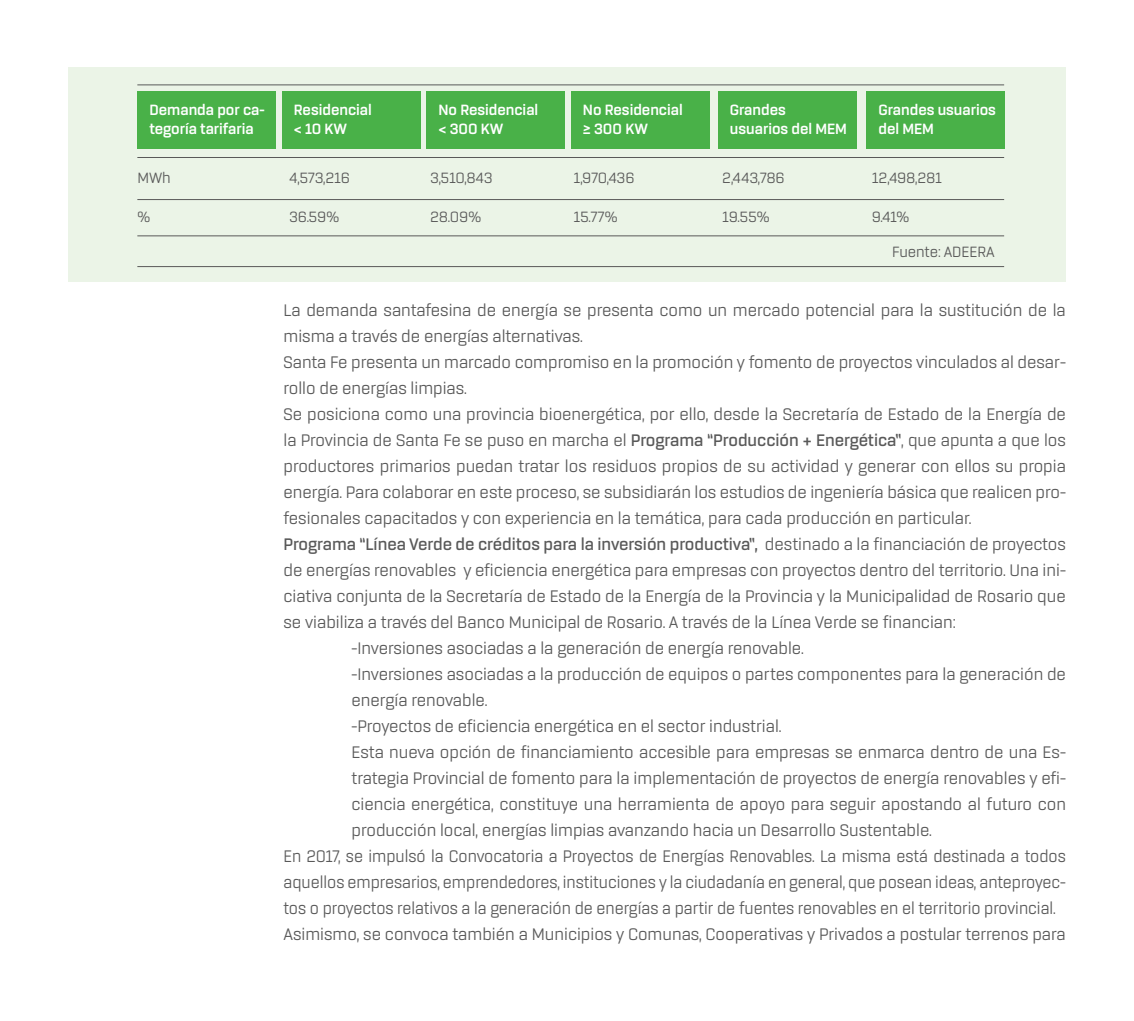
<style>
.page{position:relative;width:1134px;height:1021px;background:#fff}
.page>*{position:absolute;margin:0;border:0;box-sizing:border-box;transform-origin:0 0}
.t1{font:18px "Rogan";color:#595959}
.t2{font:18px "Rogan";color:#595959;scale:.96 1}
.t3{font:600 18px "Rogan";color:#595959}
.t4{font:700 16px/18.6px "Rogan";color:#fff}
.t5{font:16px/35px "Rogan";letter-spacing:-.01em;color:#595959}
.s1{font-weight:600}
.s2{font-weight:400}
</style>
<div class="page">
<div style="left:68px;top:67px;width:998px;height:214px;background:#ebf4e7"></div>
<div style="left:137px;top:91px;width:139px;height:57px;background:#49b148"></div>
<div style="left:426px;top:91px;width:139px;height:57px;background:#49b148"></div>
<div style="left:282px;top:91px;width:139px;height:57px;background:#49b148"></div>
<div style="left:571px;top:91px;width:139px;height:57px;background:#49b148"></div>
<div style="left:718px;top:91px;width:138px;height:57px;background:#49b148"></div>
<div style="left:866px;top:91px;width:139px;height:57px;background:#49b148"></div>
<hr style="left:137px;top:199px;width:867px;height:1px;background:#595959">
<hr style="left:137px;top:235px;width:867px;height:1px;background:#595959">
<hr style="left:137px;top:266px;width:867px;height:1px;background:#595959">
<hr style="left:137px;top:85px;width:867px;height:1px;background:#595959">
<hr style="left:137px;top:157px;width:867px;height:1px;background:#595959">
<p class="t4" style="left:149px;top:101px;width:117px">Demanda por ca&shy;tegoría tarifaria</p>
<p class="t4" style="left:438px;top:101px;width:101px">No Residencial &lt; 300 KW</p>
<p class="t4" style="left:294px;top:101px;width:79px">Residencial &lt; 10 KW</p>
<p class="t4" style="left:583px;top:101px;width:101px">No Residencial ≥ 300 KW</p>
<p class="t4" style="left:730px;top:101px;width:119px">Grandes usuarios del MEM</p>
<p class="t4" style="left:878px;top:101px;width:119px">Grandes usuarios del MEM</p>
<p class="t5" style="left:137px;top:161px;width:35px">MWh</p>
<p class="t5" style="left:137px;top:200px;width:14px">%</p>
<p class="t5" style="left:289px;top:161px;width:62px">4,573,216</p>
<p class="t5" style="left:289px;top:200px;width:51px">36.59%</p>
<p class="t5" style="left:430px;top:161px;width:64px">3,510,843</p>
<p class="t5" style="left:430px;top:200px;width:52px">28.09%</p>
<p class="t5" style="left:573px;top:161px;width:63px">1,970,436</p>
<p class="t5" style="left:573px;top:200px;width:46px">15.77%</p>
<p class="t5" style="left:722px;top:161px;width:64px">2,443,786</p>
<p class="t5" style="left:722px;top:200px;width:49px">19.55%</p>
<p class="t5" style="left:872px;top:161px;width:72px">12,498,281</p>
<p class="t5" style="left:892px;top:200px;width:104px;text-indent:-20px">9.41%<br>Fuente: ADEERA</p>
<p class="t1" style="left:283px;top:300px;width:784px">La demanda santafesina de energía se presenta como un mercado potencial para la sustitución de la</p>
<p class="t1" style="left:283px;top:326px;width:301px">misma a través de energías alternativas.</p>
<p class="t1" style="left:283px;top:352px;width:784px">Santa Fe presenta un marcado compromiso en la promoción y fomento de proyectos vinculados al desar-</p>
<p class="t1" style="left:283px;top:378px;width:185px">rollo de energías limpias.</p>
<p class="t1" style="left:283px;top:404px;width:784px">Se posiciona como una provincia bioenergética, por ello, desde la Secretaría de Estado de la Energía de</p>
<p class="t1" style="left:283px;top:430px;width:784px">la Provincia de Santa Fe se puso en marcha el <span class="s1">Programa “Producción + Energética”</span>, que apunta a que los</p>
<p class="t1" style="left:283px;top:456px;width:784px">productores primarios puedan tratar los residuos propios de su actividad y generar con ellos su propia</p>
<p class="t1" style="left:283px;top:482px;width:784px">energía. Para colaborar en este proceso, se subsidiarán los estudios de ingeniería básica que realicen pro-</p>
<p class="t1" style="left:283px;top:508px;width:689px">fesionales capacitados y con experiencia en la temática, para cada producción en particular.</p>
<p class="t3" style="left:283px;top:534px;width:784px">Programa “Línea Verde de créditos para la inversión productiva”, <span class="s2">destinado a la financiación de proyectos</span></p>
<p class="t1" style="left:283px;top:560px;width:784px">de energías renovables y eficiencia energética para empresas con proyectos dentro del territorio. Una ini-</p>
<p class="t1" style="left:283px;top:586px;width:784px">ciativa conjunta de la Secretaría de Estado de la Energía de la Provincia y la Municipalidad de Rosario que</p>
<p class="t1" style="left:283px;top:612px;width:674px">se viabiliza a través del Banco Municipal de Rosario. A través de la Línea Verde se financian:</p>
<p class="t1" style="left:351px;top:638px;width:454px">-Inversiones asociadas a la generación de energía renovable.</p>
<p class="t1" style="left:351px;top:664px;width:716px">-Inversiones asociadas a la producción de equipos o partes componentes para la generación de</p>
<p class="t1" style="left:351px;top:690px;width:137px">energía renovable.</p>
<p class="t1" style="left:351px;top:716px;width:432px">-Proyectos de eficiencia energética en el sector industrial.</p>
<p class="t1" style="left:351px;top:742px;width:716px">Esta nueva opción de financiamiento accesible para empresas se enmarca dentro de una Es-</p>
<p class="t1" style="left:351px;top:768px;width:716px">trategia Provincial de fomento para la implementación de proyectos de energía renovables y efi-</p>
<p class="t1" style="left:351px;top:794px;width:716px">ciencia energética, constituye una herramienta de apoyo para seguir apostando al futuro con</p>
<p class="t1" style="left:351px;top:820px;width:582px">producción local, energías limpias avanzando hacia un Desarrollo Sustentable.</p>
<p class="t2" style="left:283px;top:846px;width:816px">En 2017, se impulsó la Convocatoria a Proyectos de Energías Renovables. La misma está destinada a todos</p>
<p class="t2" style="left:283px;top:872px;width:816px">aquellos empresarios, emprendedores, instituciones y la ciudadanía en general, que posean ideas, anteproyec-</p>
<p class="t2" style="left:283px;top:898px;width:806px">tos o proyectos relativos a la generación de energías a partir de fuentes renovables en el territorio provincial.</p>
<p class="t1" style="left:283px;top:924px;width:784px">Asimismo, se convoca también a Municipios y Comunas, Cooperativas y Privados a postular terrenos para</p>
</div>
